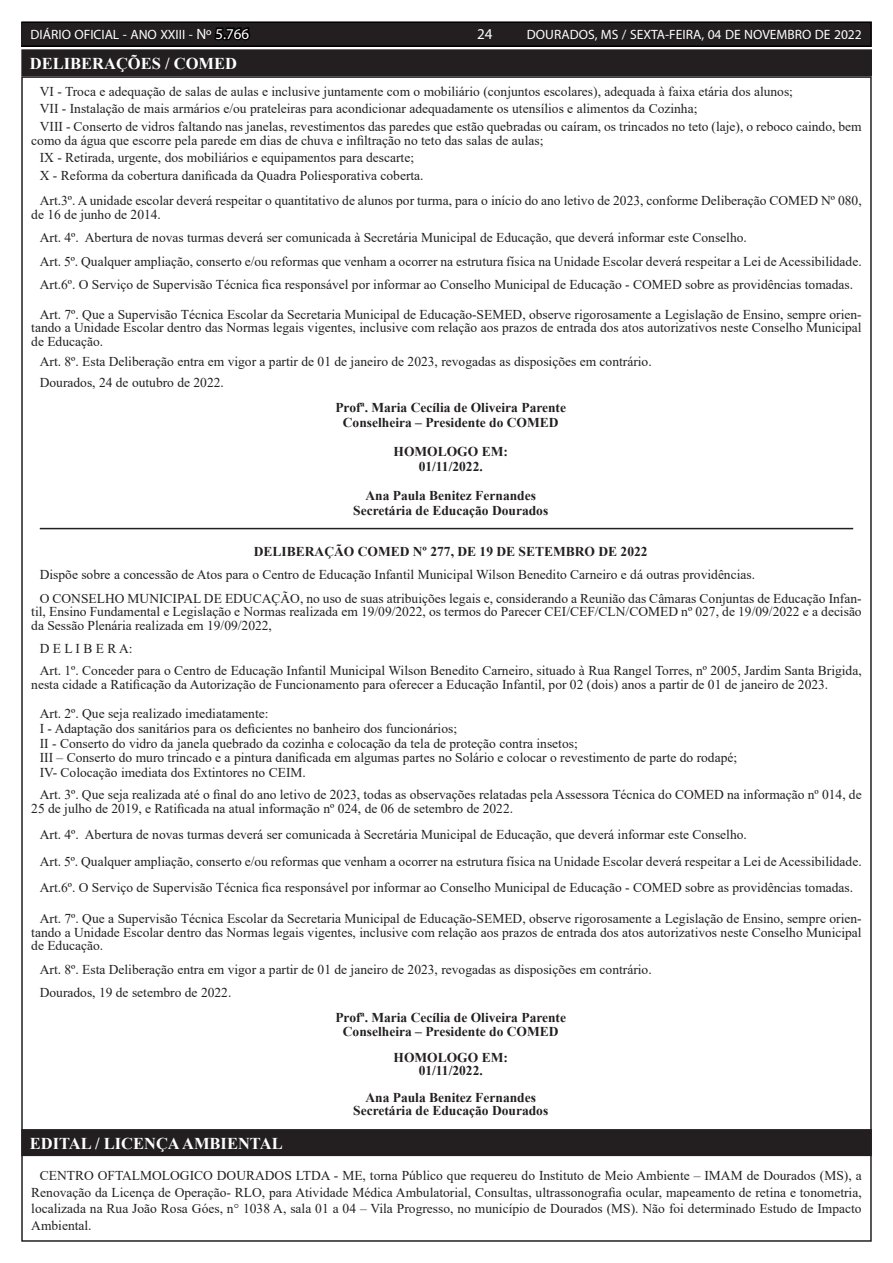
<style>
.page{position:relative;width:893px;height:1263px;background:#fff}
.page>*{position:absolute;margin:0;border:0;box-sizing:border-box;transform-origin:0 0}
.TEXTO{font:700 16.5px "Times New Roman";color:#fff}
.t1{font:15px "Myriad Pro";color:#fff}
.TEXTO-2{font:13.5px/13.5px "Times New Roman";color:#231f20}
.TEXTO-3{font:700 13.5px "Times New Roman";color:#231f20}
.t2{font:13.5px "Myriad Pro";color:#fff}
.s1{font-size:15px}
.s2{font-size:15px;color:#000}
</style>
<div class="page">
<div style="left:21px;top:22px;width:850px;height:24px;background:#231f20"></div>
<div style="left:21px;top:21px;width:851px;height:26px;border:2px solid #000"></div>
<hr style="left:40px;top:528px;width:813px;height:1px;background:#231f20">
<div style="left:23px;top:51px;width:847px;height:23px;background:#231f20"></div>
<div style="left:21px;top:49px;width:851px;height:27px;border:4px solid #231f20"></div>
<div style="left:23px;top:1131px;width:847px;height:23px;background:#231f20"></div>
<div style="left:21px;top:1129px;width:851px;height:27px;border:4px solid #231f20"></div>
<p class="t2" style="left:31px;top:26px;width:220px">DIÁRIO OFICIAL - ANO XXIII - <span class="s1">Nº</span> <span class="s2">5.766</span></p>
<p class="t1" style="left:477px;top:24px;width:17px">24</p>
<p class="t2" style="left:527px;top:26px;width:336px">DOURADOS, MS / SEXTA-FEIRA, 04 DE NOVEMBRO DE 2022</p>
<p class="TEXTO" style="left:30px;top:52px;width:209px">DELIBERAÇÕES / COMED</p>
<p class="TEXTO-2" style="left:40px;top:84px;width:755px">VI - Troca e adequação de salas de aulas e inclusive juntamente com o mobiliário (conjuntos escolares), adequada à faixa etária dos alunos;</p>
<p class="TEXTO-2" style="left:40px;top:102px;width:659px">VII - Instalação de mais armários e/ou prateleiras para acondicionar adequadamente os utensílios e alimentos da Cozinha;</p>
<p class="TEXTO-2" style="left:31px;top:120px;width:832px;text-indent:9px">VIII - Conserto de vidros faltando nas janelas, revestimentos das paredes que estão quebradas ou caíram, os trincados no teto (laje), o reboco caindo, bem como da água que escorre pela parede em dias de chuva e infiltração no teto das salas de aulas;</p>
<p class="TEXTO-2" style="left:40px;top:151px;width:376px">IX - Retirada, urgente, dos mobiliários e equipamentos para descarte;</p>
<p class="TEXTO-2" style="left:40px;top:169px;width:385px">X - Reforma da cobertura danificada da Quadra Poliesporativa coberta.</p>
<p class="TEXTO-2" style="left:31px;top:194px;width:832px;text-indent:9px">Art.3º. A unidade escolar deverá respeitar o quantitativo de alunos por turma, para o início do ano letivo de 2023, conforme Deliberação COMED Nº 080, de 16 de junho de 2014.</p>
<p class="TEXTO-2" style="left:40px;top:231px;width:709px">Art. 4º. Abertura de novas turmas deverá ser comunicada à Secretária Municipal de Educação, que deverá informar este Conselho.</p>
<p class="TEXTO-2" style="left:40px;top:254px;width:823px">Art. 5º. Qualquer ampliação, conserto e/ou reformas que venham a ocorrer na estrutura física na Unidade Escolar deverá respeitar a Lei de Acessibilidade.</p>
<p class="TEXTO-2" style="left:40px;top:278px;width:815px">Art.6º. O Serviço de Supervisão Técnica fica responsável por informar ao Conselho Municipal de Educação - COMED sobre as providências tomadas.</p>
<p class="TEXTO-2" style="left:31px;top:307px;width:832px;text-align:justify;text-indent:9px">Art. 7º. Que a Supervisão Técnica Escolar da Secretaria Municipal de Educação-SEMED, observe rigorosamente a Legislação de Ensino, sempre orien&shy;tando a Unidade Escolar dentro das Normas legais vigentes, inclusive com relação aos prazos de entrada dos atos autorizativos neste Conselho Municipal de Educação.</p>
<p class="TEXTO-2" style="left:40px;top:355px;width:613px">Art. 8º. Esta Deliberação entra em vigor a partir de 01 de janeiro de 2023, revogadas as disposições em contrário.</p>
<p class="TEXTO-2" style="left:40px;top:375px;width:186px">Dourados, 24 de outubro de 2022.</p>
<p class="TEXTO-3" style="left:335px;top:397px;width:232px">Profª. Maria Cecília de Oliveira Parente</p>
<p class="TEXTO-3" style="left:343px;top:412px;width:217px">Conselheira – Presidente do COMED</p>
<p class="TEXTO-3" style="left:394px;top:442px;width:116px">HOMOLOGO EM:</p>
<p class="TEXTO-3" style="left:419px;top:457px;width:66px">01/11/2022.</p>
<p class="TEXTO-3" style="left:365px;top:486px;width:172px">Ana Paula Benitez Fernandes</p>
<p class="TEXTO-3" style="left:353px;top:501px;width:197px">Secretária de Educação Dourados</p>
<p class="TEXTO-3" style="left:254px;top:541px;width:395px">DELIBERAÇÃO COMED Nº 277, DE 19 DE SETEMBRO DE 2022</p>
<p class="TEXTO-2" style="left:40px;top:567px;width:717px">Dispõe sobre a concessão de Atos para o Centro de Educação Infantil Municipal Wilson Benedito Carneiro e dá outras providências.</p>
<p class="TEXTO-2" style="left:31px;top:591px;width:832px;text-align:justify;text-indent:9px">O CONSELHO MUNICIPAL DE EDUCAÇÃO, no uso de suas atribuições legais e, considerando a Reunião das Câmaras Conjuntas de Educação Infan&shy;til, Ensino Fundamental e Legislação e Normas realizada em 19/09/2022, os termos do Parecer CEI/CEF/CLN/COMED nº 027, de 19/09/2022 e a decisão da Sessão Plenária realizada em 19/09/2022,</p>
<p class="TEXTO-2" style="left:40px;top:641px;width:94px">D E L I B E R A:</p>
<p class="TEXTO-2" style="left:31px;top:663px;width:832px;text-indent:9px">Art. 1º. Conceder para o Centro de Educação Infantil Municipal Wilson Benedito Carneiro, situado à Rua Rangel Torres, nº 2005, Jardim Santa Brigida, nesta cidade a Ratificação da Autorização de Funcionamento para oferecer a Educação Infantil, por 02 (dois) anos a partir de 01 de janeiro de 2023.</p>
<p class="TEXTO-2" style="left:40px;top:706px;width:230px">Art. 2º. Que seja realizado imediatamente:</p>
<p class="TEXTO-2" style="left:40px;top:721px;width:419px">I - Adaptação dos sanitários para os deficientes no banheiro dos funcionários;</p>
<p class="TEXTO-2" style="left:40px;top:736px;width:539px">II - Conserto do vidro da janela quebrado da cozinha e colocação da tela de proteção contra insetos;</p>
<p class="TEXTO-2" style="left:40px;top:751px;width:699px">III – Conserto do muro trincado e a pintura danificada em algumas partes no Solário e colocar o revestimento de parte do rodapé;</p>
<p class="TEXTO-2" style="left:40px;top:765px;width:268px">IV- Colocação imediata dos Extintores no CEIM.</p>
<p class="TEXTO-2" style="left:31px;top:787px;width:832px;text-indent:9px">Art. 3º. Que seja realizada até o final do ano letivo de 2023, todas as observações relatadas pela Assessora Técnica do COMED na informação nº 014, de<br>25 de julho de 2019, e Ratificada na atual informação nº 024, de 06 de setembro de 2022.</p>
<p class="TEXTO-2" style="left:40px;top:827px;width:709px">Art. 4º. Abertura de novas turmas deverá ser comunicada à Secretária Municipal de Educação, que deverá informar este Conselho.</p>
<p class="TEXTO-2" style="left:40px;top:854px;width:823px">Art. 5º. Qualquer ampliação, conserto e/ou reformas que venham a ocorrer na estrutura física na Unidade Escolar deverá respeitar a Lei de Acessibilidade.</p>
<p class="TEXTO-2" style="left:40px;top:880px;width:815px">Art.6º. O Serviço de Supervisão Técnica fica responsável por informar ao Conselho Municipal de Educação - COMED sobre as providências tomadas.</p>
<p class="TEXTO-2" style="left:31px;top:911px;width:832px;text-align:justify;text-indent:9px">Art. 7º. Que a Supervisão Técnica Escolar da Secretaria Municipal de Educação-SEMED, observe rigorosamente a Legislação de Ensino, sempre orien&shy;tando a Unidade Escolar dentro das Normas legais vigentes, inclusive com relação aos prazos de entrada dos atos autorizativos neste Conselho Municipal de Educação.</p>
<p class="TEXTO-2" style="left:40px;top:962px;width:613px">Art. 8º. Esta Deliberação entra em vigor a partir de 01 de janeiro de 2023, revogadas as disposições em contrário.</p>
<p class="TEXTO-2" style="left:40px;top:985px;width:193px">Dourados, 19 de setembro de 2022.</p>
<p class="TEXTO-3" style="left:335px;top:1008px;width:232px">Profª. Maria Cecília de Oliveira Parente</p>
<p class="TEXTO-3" style="left:343px;top:1021px;width:217px">Conselheira – Presidente do COMED</p>
<p class="TEXTO-3" style="left:394px;top:1048px;width:116px">HOMOLOGO EM:</p>
<p class="TEXTO-3" style="left:419px;top:1061px;width:66px">01/11/2022.</p>
<p class="TEXTO-3" style="left:365px;top:1087px;width:172px">Ana Paula Benitez Fernandes</p>
<p class="TEXTO-3" style="left:353px;top:1101px;width:197px">Secretária de Educação Dourados</p>
<p class="TEXTO" style="left:30px;top:1131px;width:254px">EDITAL / LICENÇA AMBIENTAL</p>
<p class="TEXTO-2" style="left:31px;top:1167px;width:832px;line-height:16.5px;text-align:justify;text-indent:9px">CENTRO OFTALMOLOGICO DOURADOS LTDA - ME, torna Público que requereu do Instituto de Meio Ambiente – IMAM de Dourados (MS), a Renovação da Licença de Operação- RLO, para Atividade Médica Ambulatorial, Consultas, ultrassonografia ocular, mapeamento de retina e tonometria, localizada na Rua João Rosa Góes, n° 1038 A, sala 01 a 04 – Vila Progresso, no município de Dourados (MS). Não foi determinado Estudo de Impacto Ambiental.</p>
</div>
